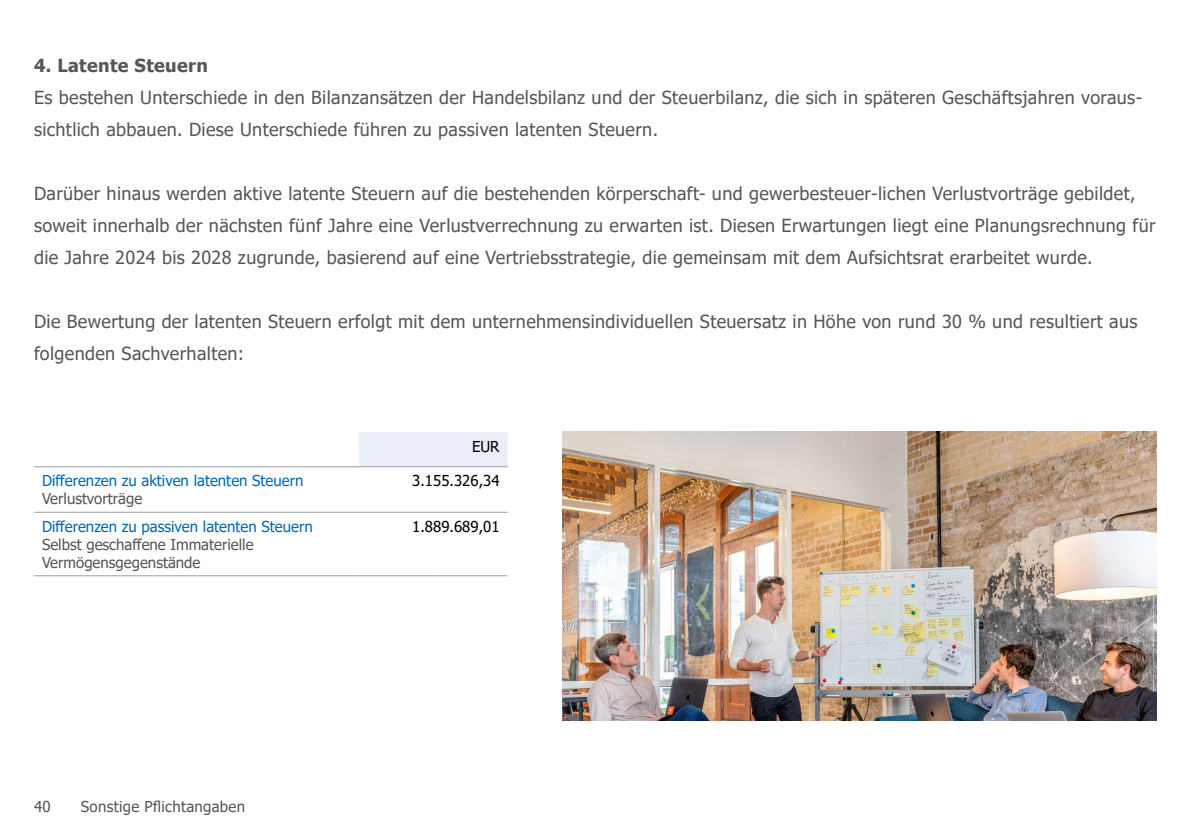
<style>
.page{position:relative;width:1191px;height:840px;background:#fff}
.page>*{position:absolute;margin:0;border:0;box-sizing:border-box;transform-origin:0 0}
.t1{font:18px/32px "Tahoma";letter-spacing:.02em;color:#565656}
.t2{font:700 18px "Tahoma";letter-spacing:.02em;color:#565656}
.t3{font:15px "Tahoma";color:#0069b4}
.t4{font:15px/18px "Tahoma";color:#565656}
.t5{font:15px "Tahoma";color:#000}
.t6{font:15px "Tahoma";letter-spacing:.02em;color:#565656}
</style>
<div class="page">
<div style="left:359px;top:432px;width:148px;height:34px;background:#e9eef9"></div>
<hr style="left:34px;top:466px;width:162px;height:1px;background:#9c9d9d">
<hr style="left:196px;top:466px;width:163px;height:1px;background:#9c9d9d">
<hr style="left:34px;top:511px;width:162px;height:1px;background:#9c9d9d">
<hr style="left:196px;top:511px;width:163px;height:1px;background:#9c9d9d">
<hr style="left:359px;top:511px;width:74px;height:1px;background:#9c9d9d">
<hr style="left:433px;top:511px;width:74px;height:1px;background:#9c9d9d">
<hr style="left:34px;top:575px;width:162px;height:1px;background:#9c9d9d">
<hr style="left:196px;top:575px;width:163px;height:1px;background:#9c9d9d">
<hr style="left:359px;top:575px;width:74px;height:1px;background:#9c9d9d">
<hr style="left:433px;top:575px;width:74px;height:1px;background:#9c9d9d">
<hr style="left:359px;top:466px;width:74px;height:1px;background:#9c9d9d">
<hr style="left:433px;top:466px;width:74px;height:1px;background:#9c9d9d">
<img style="left:562px;top:431px;width:594px;height:289px">
<p class="t2" style="left:34px;top:53px;width:175px">4. Latente Steuern</p>
<p class="t1" style="left:34px;top:82px;width:1109px">Es bestehen Unterschiede in den Bilanzansätzen der Handelsbilanz und der Steuerbilanz, die sich in späteren Geschäftsjahren voraus&shy;sichtlich abbauen. Diese Unterschiede führen zu passiven latenten Steuern.</p>
<p class="t1" style="left:34px;top:178px;width:1123px">Darüber hinaus werden aktive latente Steuern auf die bestehenden körperschaft- und gewerbesteuer-lichen Verlustvorträge gebildet, soweit innerhalb der nächsten fünf Jahre eine Verlustverrechnung zu erwarten ist. Diesen Erwartungen liegt eine Planungsrechnung für die Jahre 2024 bis 2028 zugrunde, basierend auf eine Vertriebsstrategie, die gemeinsam mit dem Aufsichtsrat erarbeitet wurde.</p>
<p class="t1" style="left:34px;top:306px;width:1105px">Die Bewertung der latenten Steuern erfolgt mit dem unternehmensindividuellen Steuersatz in Höhe von rund 30 % und resultiert aus folgenden Sachverhalten:</p>
<p class="t3" style="left:42px;top:470px;width:263px">Differenzen zu aktiven latenten Steuern</p>
<p class="t4" style="left:42px;top:490px;width:102px">Verlustvorträge</p>
<p class="t3" style="left:42px;top:516px;width:272px">Differenzen zu passiven latenten Steuern</p>
<p class="t4" style="left:42px;top:536px;width:213px">Selbst geschaffene Immaterielle<br>Vermögensgegenstände</p>
<p class="t4" style="left:34px;top:797px;width:18px">40</p>
<p class="t6" style="left:81px;top:795px;width:166px">Sonstige Pflichtangaben</p>
<p class="t5" style="left:472px;top:436px;width:29px">EUR</p>
<p class="t5" style="left:412px;top:470px;width:89px">3.155.326,34</p>
<p class="t5" style="left:412px;top:516px;width:89px">1.889.689,01</p>
</div>
